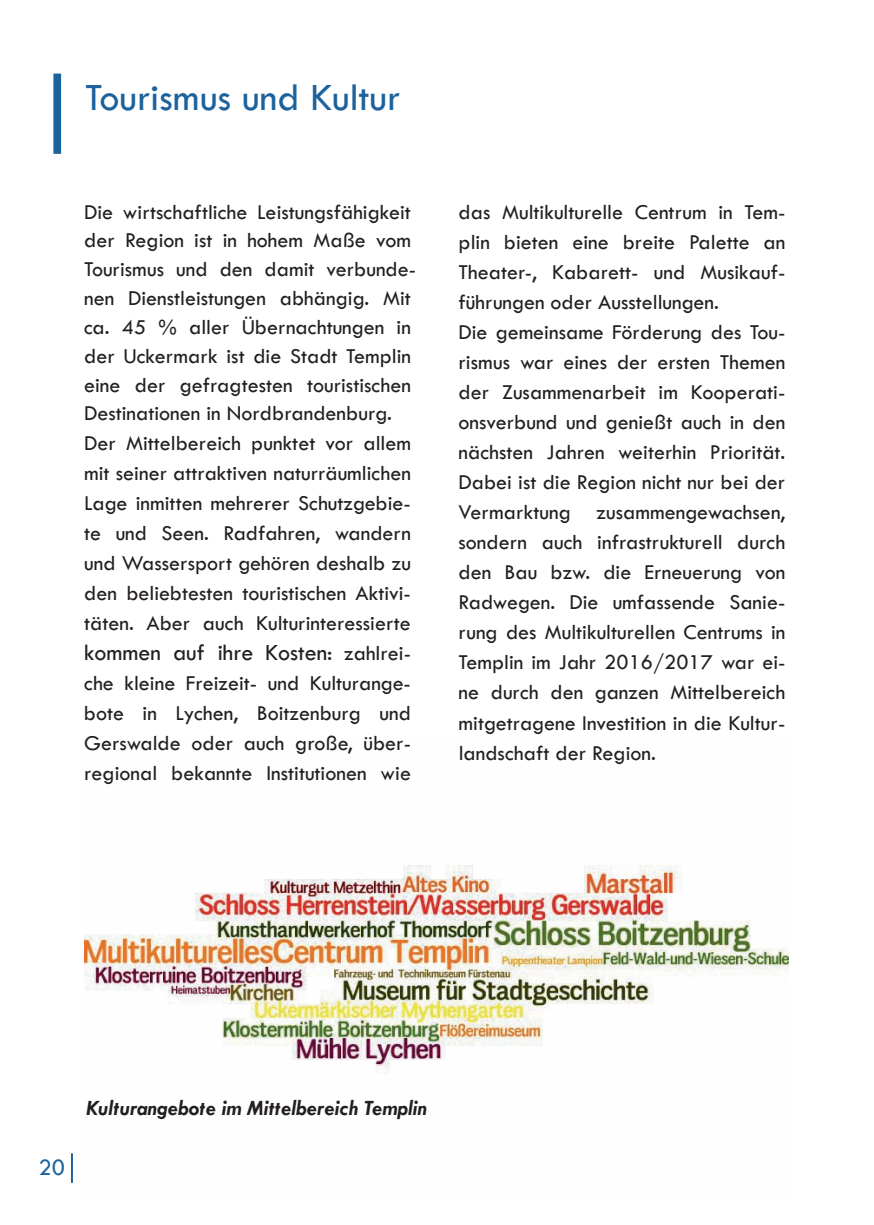
<style>
.page{position:relative;width:874px;height:1225px;background:#fff}
.page>*{position:absolute;margin:0;border:0;box-sizing:border-box;transform-origin:0 0}
.t1{font:40px "Tw Cen";color:#1c629d}
.t2{font:24px "Tw Cen";color:#231f20}
.t3{font:24px "Tw Cen";color:#1c629d}
.t4{font:22px/30px "Tw Cen";color:#231f20}
.t5{font:italic 700 22px "Tw Cen";color:#231f20}
.s1{font-size:22px}
</style>
<div class="page">
<hr style="left:71px;top:1153px;width:2px;height:29px;background:#1c629d">
<img style="left:84px;top:865px;width:703px;height:207px">
<div style="left:53px;top:74px;width:8px;height:80px;background:#1c629d"></div>
<h1 class="t1" style="left:85px;top:80px;width:316px">Tourismus und Kultur</h1>
<p class="t4" style="left:84px;top:198px;width:333px;line-height:29.4px">Die wirtschaftliche Leistungsfähigkeit der Region ist in hohem Maße vom Tourismus und den damit verbunde&shy;nen Dienstleistungen abhängig. Mit ca. 45 % aller Übernachtungen in der Uckermark ist die Stadt Templin eine der gefragtesten touristischen Destinationen in Nordbrandenburg.<br>Der Mittelbereich punktet vor allem mit seiner attraktiven naturräumlichen Lage inmitten mehrerer Schutzgebie&shy;te und Seen. Radfahren, wandern und Wassersport gehören deshalb zu den beliebtesten touristischen Aktivi&shy;täten. Aber auch Kulturinteressierte</p>
<p class="t2" style="left:84px;top:642px;width:328px">kommen auf ihre Kosten: <span class="s1">zahlrei-</span></p>
<p class="t4" style="left:84px;top:669px;width:328px;text-align:justify">che kleine Freizeit- und Kulturange&shy;bote in Lychen, Boitzenburg und Gerswalde oder auch große, über&shy;regional bekannte Institutionen wie</p>
<p class="t4" style="left:458px;top:198px;width:328px">das Multikulturelle Centrum in Tem&shy;plin bieten eine breite Palette an Theater-, Kabarett- und Musikauf&shy;führungen oder Ausstellungen.<br>Die gemeinsame Förderung des Tou&shy;rismus war eines der ersten Themen der Zusammenarbeit im Kooperati&shy;onsverbund und genießt auch in den nächsten Jahren weiterhin Priorität.<br>Dabei ist die Region nicht nur bei der Vermarktung zusammengewachsen, sondern auch infrastrukturell durch den Bau bzw. die Erneuerung von Radwegen. Die umfassende Sanie&shy;rung des Multikulturellen Centrums in Templin im Jahr 2016/2017 war ei&shy;ne durch den ganzen Mittelbereich mitgetragene Investition in die Kultur&shy;landschaft der Region.</p>
<p class="t3" style="left:39px;top:1157px;width:28px">20</p>
<p class="t5" style="left:86px;top:1094px;width:341px">Kulturangebote im Mittelbereich Templin</p>
</div>
